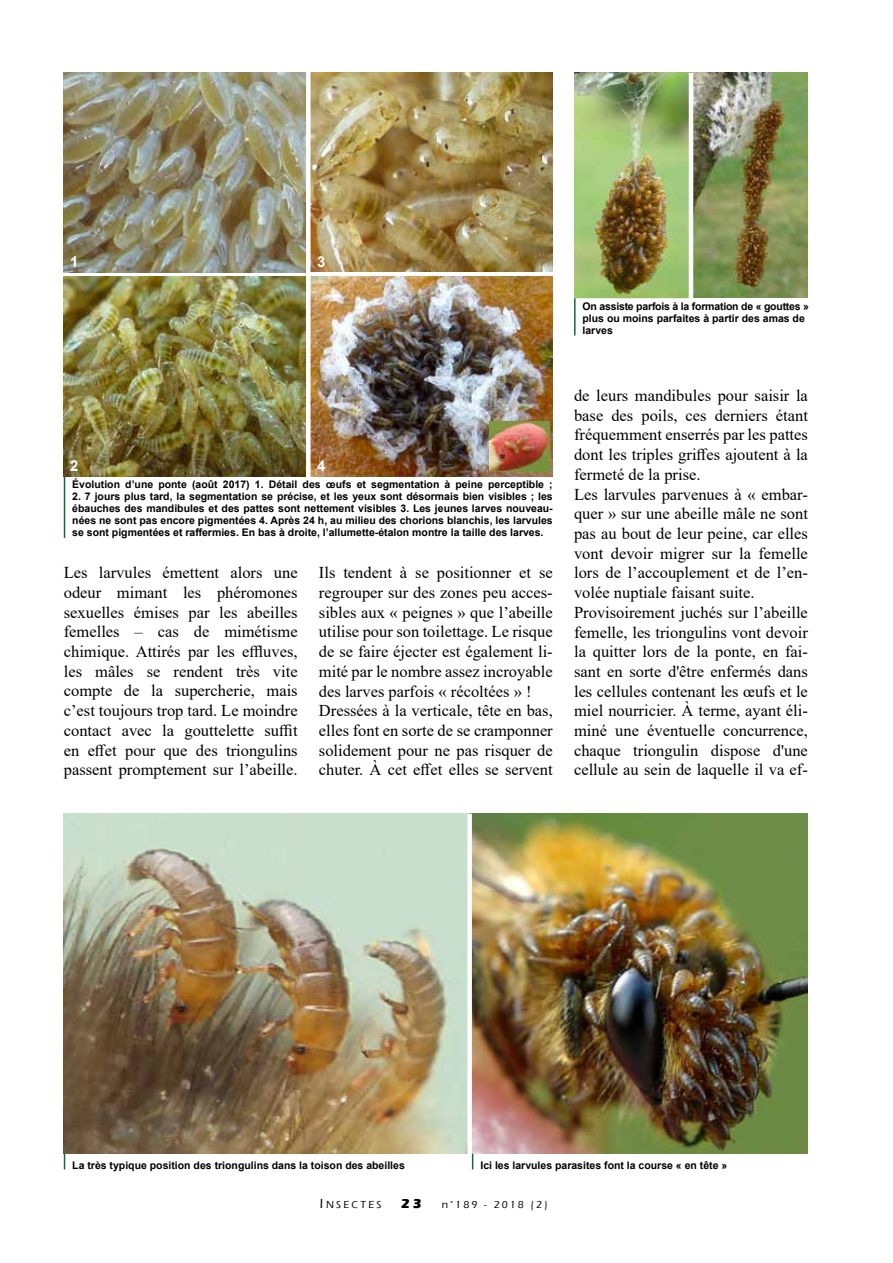
<style>
.page{position:relative;width:893px;height:1263px;background:#fff}
.page>*{position:absolute;margin:0;border:0;box-sizing:border-box;transform-origin:0 0}
.t1{font:16.5px/19.6px "Times New Roman";color:#000}
.t2{font:700 15px "Arial";color:#fff}
.t3{font:700 10.5px/12px "Arial";color:#000;text-align:justify}
.t4{font:500 10.5px "Eras ITC";letter-spacing:.2em;color:#000}
.s1{font-size:13.5px}
.s2{font-weight:700;font-size:13.5px}
</style>
<div class="page">
<img style="left:64px;top:72px;width:489px;height:200px">
<img style="left:64px;top:276px;width:489px;height:200px">
<img style="left:489px;top:421px;width:61px;height:51px">
<img style="left:574px;top:73px;width:234px;height:225px">
<div style="left:306px;top:71px;width:5px;height:409px;background:#fff"></div>
<hr style="left:689px;top:73px;width:4px;height:225px;background:#fff">
<img style="left:64px;top:814px;width:744px;height:340px">
<div style="left:467px;top:814px;width:5px;height:344px;background:#fff"></div>
<hr style="left:64px;top:476px;width:1px;height:62px;background:#196733">
<hr style="left:574px;top:298px;width:2px;height:37px;background:#196733">
<svg style="left:64px;top:1154px;width:1px;height:15px"></svg>
<svg style="left:472px;top:1154px;width:1px;height:15px"></svg>
<p class="t2" style="left:70px;top:251px;width:10px">1</p>
<p class="t2" style="left:317px;top:251px;width:10px">3</p>
<p class="t3" style="left:583px;top:301px;width:228px;text-align:left">On assiste parfois à la formation de « gouttes » plus ou moins parfaites à partir des amas de larves</p>
<p class="t2" style="left:70px;top:455px;width:10px">2</p>
<p class="t2" style="left:317px;top:455px;width:10px">4</p>
<p class="t3" style="left:72px;top:478px;width:482px">Évolution d’une ponte (août 2017) 1. Détail des œufs et segmentation à peine perceptible ;</p>
<p class="t3" style="left:72px;top:490px;width:482px">2. 7 jours plus tard, la segmentation se précise, et les yeux sont désormais bien visibles ; les ébauches des mandibules et des pattes sont nettement visibles 3. Les jeunes larves nouveau&shy;nées ne sont pas encore pigmentées 4. Après 24 h, au milieu des chorions blanchis, les larvules se sont pigmentées et raffermies. En bas à droite, l’allumette-étalon montre la taille des larves.</p>
<p class="t1" style="left:64px;top:562px;width:235px;text-align:justify">Les larvules émettent alors une odeur mimant les phéromones sexuelles émises par les abeilles femelles – cas de mimétisme chimique. Attirés par les effluves, les mâles se rendent très vite compte de la supercherie, mais c’est toujours trop tard. Le moindre contact avec la gouttelette suffit en effet pour que des triongulins passent promptement sur l’abeille.</p>
<p class="t1" style="left:319px;top:562px;width:235px">Ils tendent à se positionner et se regrouper sur des zones peu acces&shy;sibles aux « peignes » que l’abeille utilise pour son toilettage. Le risque de se faire éjecter est également li&shy;mité par le nombre assez incroyable des larves parfois « récoltées » !<br>Dressées à la verticale, tête en bas, elles font en sorte de se cramponner solidement pour ne pas risquer de chuter. À cet effet elles se servent</p>
<p class="t1" style="left:574px;top:385px;width:235px">de leurs mandibules pour saisir la base des poils, ces derniers étant fréquemment enserrés par les pattes dont les triples griffes ajoutent à la fermeté de la prise.<br>Les larvules parvenues à « embar&shy;quer » sur une abeille mâle ne sont pas au bout de leur peine, car elles vont devoir migrer sur la femelle lors de l’accouplement et de l’en&shy;volée nuptiale faisant suite.<br>Provisoirement juchés sur l’abeille femelle, les triongulins vont devoir la quitter lors de la ponte, en fai&shy;sant en sorte d'être enfermés dans les cellules contenant les œufs et le miel nourricier. À terme, ayant éli&shy;miné une éventuelle concurrence, chaque triongulin dispose d'une cellule au sein de laquelle il va ef-</p>
<p class="t3" style="left:72px;top:1160px;width:334px">La très typique position des triongulins dans la toison des abeilles</p>
<p class="t3" style="left:480px;top:1160px;width:248px">Ici les larvules parasites font la course « en tête »</p>
<p class="t4" style="left:320px;top:1199px;width:229px"><span class="s1">I</span>NSECTES <span class="s2">23</span> n°189 - 2018 (2)</p>
</div>
